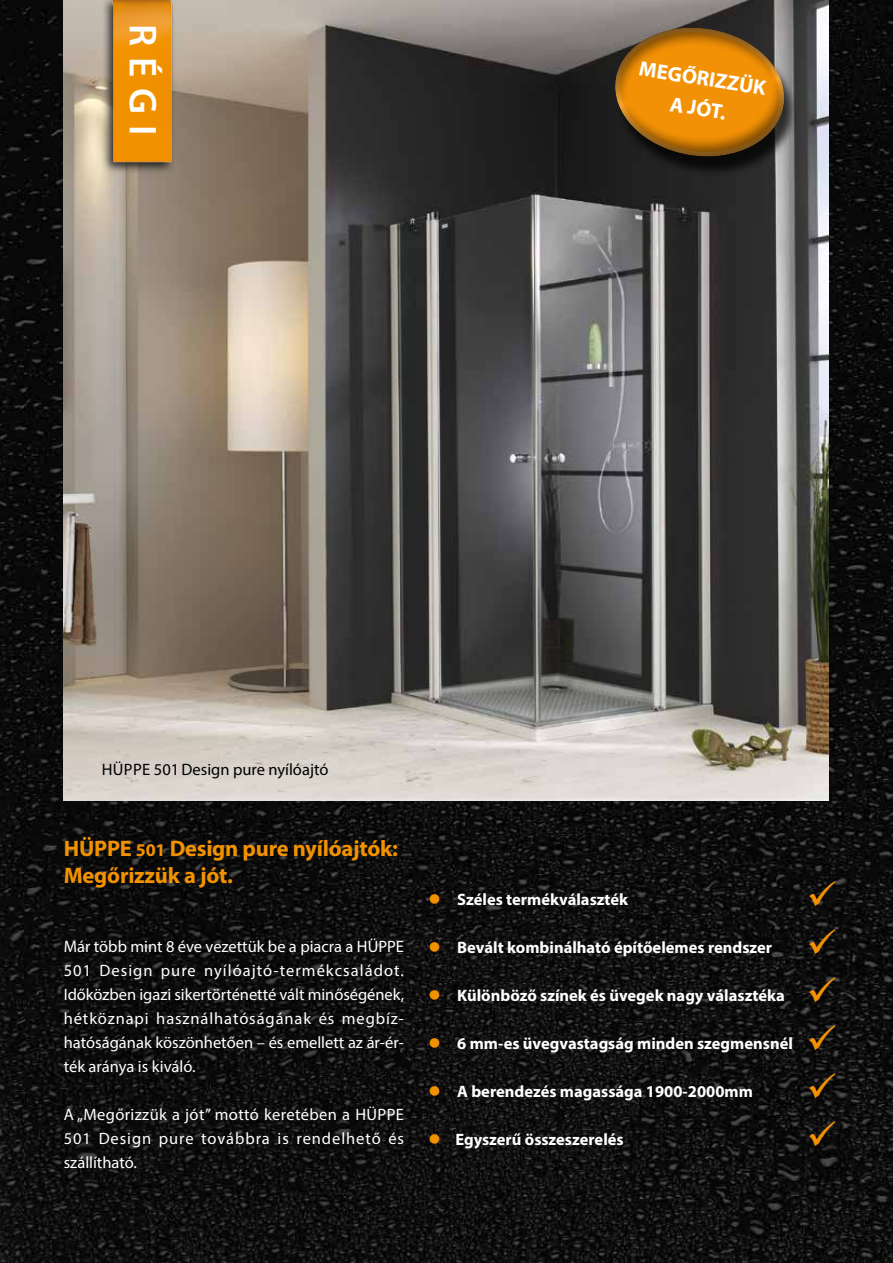
<style>
.page{position:relative;width:893px;height:1263px;background:#fff}
.page>*{position:absolute;margin:0;border:0;box-sizing:border-box;transform-origin:0 0}
.t1{font:600 39px "Myriad Pro";color:#fff}
.t2{font:700 22.5px/27px "Myriad Pro";letter-spacing:-.01em;color:#f39200}
.t3{font:700 21px/30px "Myriad Pro";color:#fff;text-align:center}
.t4{font:16.5px/24px "Myriad Pro";color:#fff;text-align:justify}
.t5{font:700 16.5px "Myriad Pro";color:#fff}
.t6{font:16.5px "Myriad Pro";color:#000}
.s1{font-size:18px}
.s2{color:#f39200}
</style>
<div class="page">
<img style="left:0;top:0;width:893px;height:1263px">
<img style="left:64px;top:0;width:765px;height:801px">
<div style="left:614px;top:33px;width:185px;height:145px;background:#000;opacity:.75"></div>
<svg style="left:592px;top:1px;width:216px;height:170px;background:#8d642a"></svg>
<img style="left:51px;top:0;width:206px;height:227px">
<svg style="left:809px;top:881px;width:27px;height:25px"></svg>
<svg style="left:809px;top:929px;width:27px;height:25px"></svg>
<svg style="left:809px;top:977px;width:27px;height:25px"></svg>
<svg style="left:809px;top:1025px;width:27px;height:25px"></svg>
<svg style="left:809px;top:1073px;width:27px;height:25px"></svg>
<svg style="left:809px;top:1121px;width:27px;height:25px"></svg>
<h1 class="t1" style="left:168px;top:24px;width:113px;rotate:90deg">RÉGI</h1>
<p class="t3" style="left:642px;top:53px;width:130px;rotate:9deg">MEGŐRIZZÜK<br>A JÓT.</p>
<p class="t6" style="left:102px;top:759px;width:228px">HÜPPE 501 Design pure nyílóajtó</p>
<h2 class="t2" style="left:64px;top:834px;width:336px">HÜPPE <span class="s1">501</span> Design pure nyílóajtók:<br>Megőrizzük a jót.</h2>
<p class="t4" style="left:64px;top:934px;width:342px">Már több mint 8 éve vezettük be a piacra a HÜPPE 501 Design pure nyílóajtó-termékcsaládot.<br>Időközben igazi sikertörténetté vált minőségének, hétköznapi használhatóságának és megbíz&shy;hatóságának köszönhetően – és emellett az ár-ér&shy;ték aránya is kiváló.</p>
<p class="t4" style="left:64px;top:1102px;width:342px">A „Megőrizzük a jót” mottó keretében a HÜPPE 501 Design pure továbbra is rendelhető és szállítható.</p>
<p class="t5" style="left:428px;top:889px;width:201px"><span class="s2">●</span> Széles termékválaszték</p>
<p class="t5" style="left:428px;top:937px;width:345px"><span class="s2">●</span> Bevált kombinálható építőelemes rendszer</p>
<p class="t5" style="left:428px;top:985px;width:358px"><span class="s2">●</span> Különböző színek és üvegek nagy választéka</p>
<p class="t5" style="left:428px;top:1033px;width:366px"><span class="s2">●</span> 6 mm-es üvegvastagság minden szegmensnél</p>
<p class="t5" style="left:428px;top:1081px;width:326px"><span class="s2">●</span> A berendezés magassága 1900-2000mm</p>
<p class="t5" style="left:428px;top:1129px;width:197px"><span class="s2">●</span> Egyszerű összeszerelés</p>
</div>
